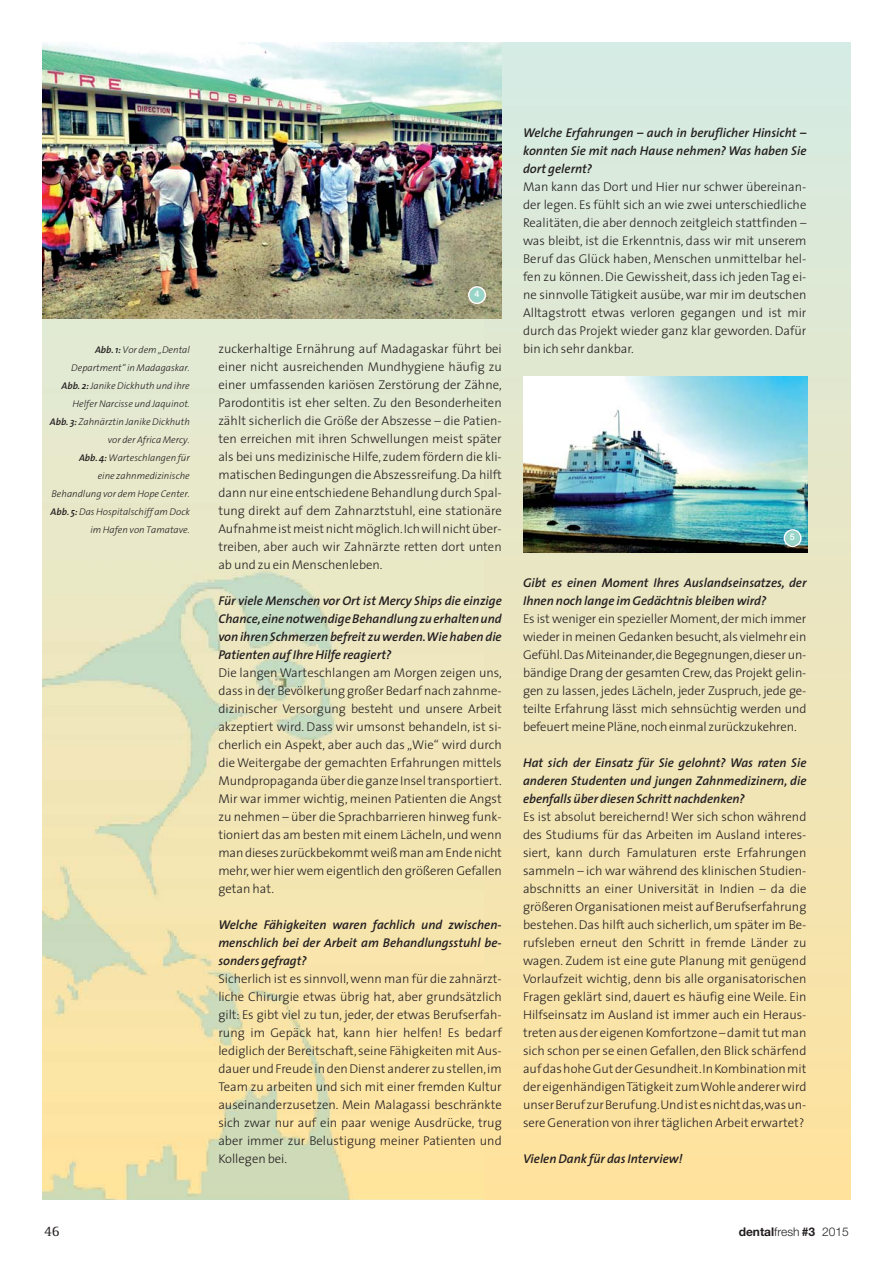
<style>
.page{position:relative;width:893px;height:1263px;background:#fff}
.page>*{position:absolute;margin:0;border:0;box-sizing:border-box;transform-origin:0 0}
.t1{font:15px "Rotis Serif";color:#231f20}
.t2{font:300 12.75px/18px "The Sans";color:#231f20;text-align:justify}
.t3{font:italic 600 12.75px/18px "The Sans";color:#231f20;text-align:justify}
.t4{font:300 12px "Helvetica Neue";color:#231f20}
.t5{font:italic 300 9.75px/18px "The Sans";color:#231f20;text-align:right}
.t6{font:500 9px "Helvetica Neue";color:#fff}
.s1{font-weight:600}
.s2{font-weight:700}
</style>
<div class="page">
<div style="left:43px;top:43px;width:807px;height:1157px;background:linear-gradient(to bottom,#d5ebe5,#ffe29c)"></div>
<img style="left:43px;top:319px;width:440px;height:881px">
<img style="left:43px;top:43px;width:459px;height:276px">
<img style="left:523px;top:377px;width:285px;height:176px">
<svg style="left:468px;top:286px;width:18px;height:18px"></svg>
<svg style="left:784px;top:529px;width:18px;height:18px"></svg>
<p class="t5" style="left:50px;top:342px;width:142px"><span class="s1">Abb. 1:</span> Vor dem „Dental<br>Department“ in Madagaskar.<br><span class="s1">Abb. 2:</span>Janike Dickhuth und ihre<br>Helfer Narcisse und Jaquinot.<br><span class="s1">Abb. 3:</span> Zahnärztin Janike Dickhuth vor der Africa Mercy.<br><span class="s1">Abb. 4:</span>Warteschlangen für<br>eine zahnmedizinische<br>Behandlung vor dem Hope Center.<br><span class="s1">Abb. 5:</span>Das Hospitalschiff am Dock im Hafen von Tamatave.</p>
<p class="t6" style="left:474px;top:289px;width:7px">4</p>
<p class="t2" style="left:218px;top:341px;width:285px">zucker haltige Ernährung auf Madagaskar führt bei einer nicht ausreichenden Mundhygiene häufig zu einer umfassenden kariösen Zerstörung der Zähne, Parodontitis ist eher selten. Zu den Besonderheiten zählt sicherlich die Größe der Abszesse – die Patien - ten erreichen mit ihren Schwellungen meist später als bei uns medizinische Hilfe, zudem fördern die kli&shy;matischen Bedingungen die Abszessreifung. Da hilft dann nur eine entschiedene Behandlung durch Spal - tung direkt auf dem Zahnarztstuhl, eine stationäre Aufnahme ist meist nicht möglich. Ich will nicht über&shy;treiben, aber auch wir Zahnärzte retten dort unten ab und zu ein Menschenleben.</p>
<p class="t3" style="left:218px;top:593px;width:285px">Für viele Menschen vor Ort ist Mercy Ships die einzige Chance, eine notwendige Behandlung zu erhalten und von ihren Schmerzen befreit zu werden. Wie haben die Patienten auf Ihre Hilfe reagiert?</p>
<p class="t2" style="left:218px;top:665px;width:285px">Die langen Warteschlangen am Morgen zeigen uns, dass in der Bevölkerung großer Bedarf nach zahnme&shy;dizinischer Versorgung besteht und unsere Arbeit akzeptiert wird. Dass wir umsonst behandeln, ist si&shy;cherlich ein Aspekt, aber auch das „Wie“ wird durch die Weitergabe der gemachten Erfahrungen mittels Mundpropaganda über die ganze Insel transportiert.<br>Mir war immer wichtig, meinen Patienten die Angst zu nehmen – über die Sprachbarrieren hinweg funk&shy;tioniert das am besten mit einem Lächeln, und wenn man dieses zurückbekommt weiß man am Ende nicht mehr, wer hier wem eigentlich den größeren Gefallen getan hat.</p>
<p class="t3" style="left:218px;top:917px;width:285px">Welche Fähigkeiten waren fachlich und zwischen&shy;menschlich bei der Arbeit am Behandlungsstuhl be&shy;sonders gefragt?</p>
<p class="t2" style="left:218px;top:971px;width:285px">Sicherlich ist es sinnvoll, wenn man für die zahnärzt&shy;liche Chirurgie etwas übrig hat, aber grundsätzlich gilt: Es gibt viel zu tun, jeder, der etwas Berufser fah - rung im Gepäck hat, kann hier helfen! Es bedarf lediglich der Bereitschaft, seine Fähigkeiten mit Aus - dauer und Freude in den Dienst anderer zu stellen, im Team zu arbeiten und sich mit einer fremden Kultur auseinanderzusetzen. Mein Malagassi beschränkte sich zwar nur auf ein paar wenige Ausdrücke, trug aber immer zur Belustigung meiner Patienten und Kollegen bei.</p>
<p class="t3" style="left:523px;top:125px;width:285px">Welche Erfahrungen – auch in beruflicher Hinsicht – konnten Sie mit nach Hause nehmen? Was haben Sie dort gelernt?</p>
<p class="t2" style="left:523px;top:179px;width:285px">Man kann das Dort und Hier nur schwer übereinan&shy;der legen. Es fühlt sich an wie zwei unterschiedliche Realitäten, die aber dennoch zeitgleich stattfinden – was bleibt, ist die Erkenntnis, dass wir mit unserem Beruf das Glück haben, Menschen unmittelbar hel&shy;fen zu können. Die Gewissheit, dass ich jeden Tag ei - ne sinnvolle Tätigkeit ausübe, war mir im deutschen Alltagstrott etwas verloren gegangen und ist mir durch das Projekt wieder ganz klar geworden. Dafür bin ich sehr dankbar.</p>
<p class="t6" style="left:790px;top:532px;width:7px">5</p>
<p class="t3" style="left:523px;top:575px;width:285px">Gibt es einen Moment Ihres Auslandseinsatzes, der<br>Ihnen noch lange im Gedächtnis bleiben wird?</p>
<p class="t2" style="left:523px;top:611px;width:285px">Es ist weniger ein spezieller Moment, der mich immer wieder in meinen Gedanken besucht, als vielmehr ein Gefühl. Das Miteinander, die Begegnungen, dieser un - bändige Drang der gesamten Crew, das Projekt gelin&shy;gen zu lassen, jedes Lächeln, jeder Zuspruch, jede ge&shy;teilte Erfahrung lässt mich sehnsüchtig werden und befeuert meine Pläne, noch einmal zurückzukehren.</p>
<p class="t3" style="left:523px;top:755px;width:285px">Hat sich der Einsatz für Sie gelohnt? Was raten Sie anderen Studenten und jungen Zahnmedizinern, die eben falls über diesen Schritt nachdenken?</p>
<p class="t2" style="left:523px;top:809px;width:285px">Es ist absolut bereichernd! Wer sich schon während des Studiums für das Arbeiten im Ausland interes&shy;siert, kann durch Famulaturen erste Erfahrungen sammeln – ich war während des klinischen Studien - abschnitts an einer Universität in Indien – da die größeren Organisationen meist auf Berufserfahrung bestehen. Das hilft auch sicherlich, um später im Be - rufsleben erneut den Schritt in fremde Länder zu wagen. Zudem ist eine gute Planung mit genügend Vorlaufzeit wichtig, denn bis alle organisatorischen Fragen geklärt sind, dauert es häufig eine Weile. Ein Hilfseinsatz im Ausland ist immer auch ein Heraus - treten aus der eigenen Komfortzone – damit tut man sich schon per se einen Gefallen, den Blick schärfend auf das hohe Gut der Gesundheit. In Kombination mit der eigenhändigen Tätigkeit zum Wohle anderer wird unser Beruf zur Berufung. Und ist es nicht das, was un&shy;sere Generation von ihrer täglichen Arbeit erwartet?</p>
<p class="t3" style="left:523px;top:1151px;width:161px">Vielen Dank für das Interview!</p>
<p class="t1" style="left:44px;top:1225px;width:17px">46</p>
<p class="t4" style="left:739px;top:1225px;width:112px"><span class="s2">dental</span>fresh <span class="s2">#3</span> 2015</p>
</div>
